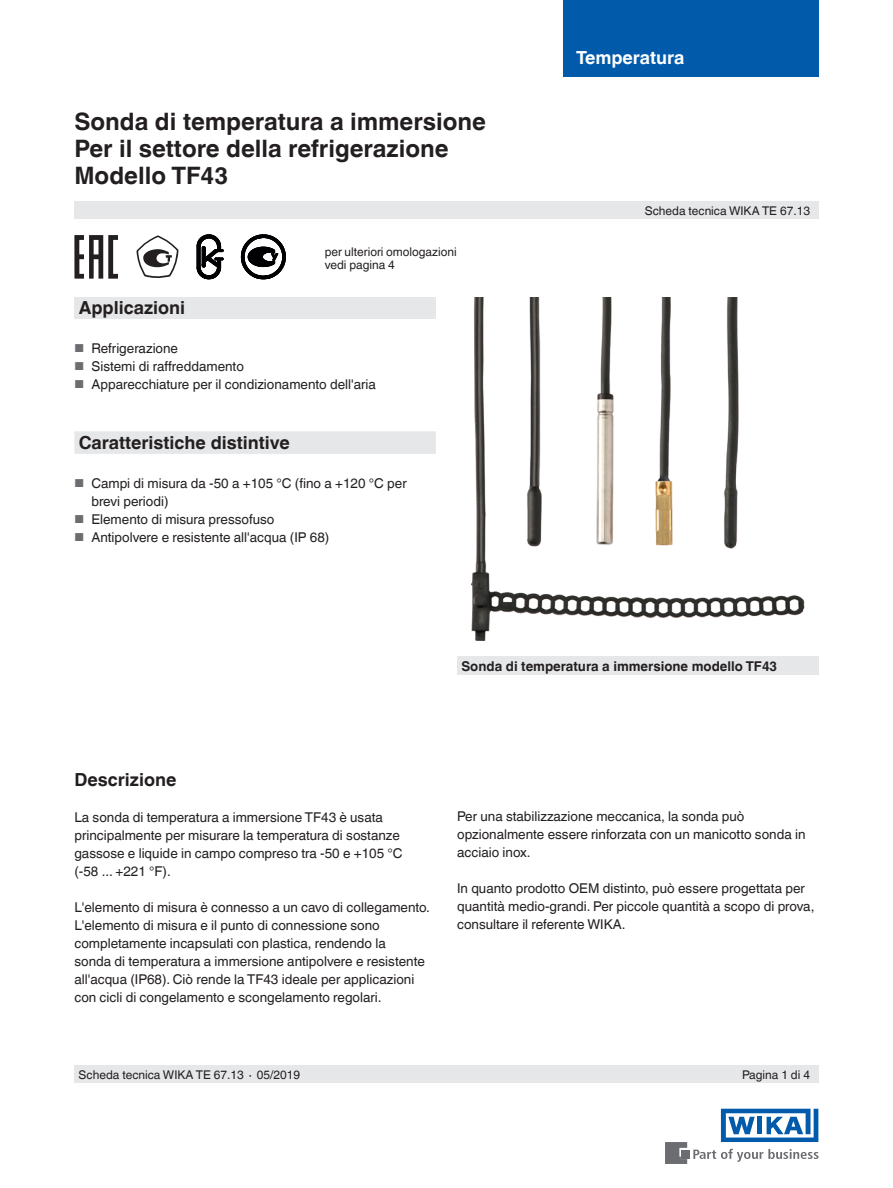
<style>
.page{position:relative;width:893px;height:1188px;background:#fff}
.page>*{position:absolute;margin:0;border:0;box-sizing:border-box;transform-origin:0 0}
.t1{font:700 24px/27px "Helvetica World";color:#231f20}
.t2{font:700 18px "Helvetica World";color:#231f20}
.t3{font:700 18px "Helvetica World";color:#fff}
.t4{font:13.5px/18px "Helvetica World";color:#231f20}
.t5{font:700 13.5px "Helvetica World";color:#231f20}
.t6{font:12px/13.5px "Helvetica World";color:#231f20}
.s1{font-size:11.55px;color:#6c6d70}
</style>
<div class="page">
<div style="left:74px;top:297px;width:362px;height:22px;background:#e6e7e9"></div>
<div style="left:74px;top:202px;width:745px;height:17px;background:#e6e7e9"></div>
<div style="left:74px;top:1066px;width:745px;height:17px;background:#e6e7e9"></div>
<svg style="left:693px;top:1149px;width:126px;height:13px"></svg>
<div style="left:682px;top:1150px;width:8px;height:8px;background:#6c6d70"></div>
<svg style="left:665px;top:1142px;width:22px;height:22px"></svg>
<svg style="left:721px;top:1109px;width:97px;height:33px"></svg>
<div style="left:563px;top:0;width:256px;height:77px;background:#015aaa"></div>
<div style="left:457px;top:657px;width:362px;height:18px;background:#e6e7e9"></div>
<div style="left:74px;top:431px;width:362px;height:23px;background:#e6e7e9"></div>
<img style="left:471px;top:297px;width:333px;height:343px">
<svg style="left:74px;top:235px;width:44px;height:44px"></svg>
<svg style="left:136px;top:235px;width:42px;height:43px"></svg>
<svg style="left:197px;top:235px;width:26px;height:44px"></svg>
<svg style="left:241px;top:235px;width:44px;height:44px"></svg>
<h1 class="t1" style="left:74px;top:108px;width:413px">Sonda di temperatura a immersione<br>Per il settore della refrigerazione<br>Modello TF43</h1>
<p class="t6" style="left:325px;top:245px;width:134px">per ulteriori omologazioni vedi pagina 4</p>
<h2 class="t2" style="left:79px;top:297px;width:108px">Applicazioni</h2>
<p class="t4" style="left:74px;top:339px;width:105px"><span class="s1">■</span> Refrigerazione</p>
<p class="t4" style="left:74px;top:357px;width:171px"><span class="s1">■</span> Sistemi di raffreddamento</p>
<p class="t4" style="left:74px;top:375px;width:303px"><span class="s1">■</span> Apparecchiature per il condizionamento dell'aria</p>
<h2 class="t2" style="left:79px;top:432px;width:213px">Caratteristiche distintive</h2>
<p class="t4" style="left:91px;top:474px;width:317px;text-indent:-17px"><span class="s1">■</span> Campi di misura da -50 a +105 °C (fino a +120 °C per brevi periodi)</p>
<p class="t4" style="left:74px;top:510px;width:202px"><span class="s1">■</span> Elemento di misura pressofuso</p>
<p class="t4" style="left:74px;top:528px;width:256px"><span class="s1">■</span> Antipolvere e resistente all'acqua (IP 68)</p>
<h2 class="t3" style="left:576px;top:47px;width:110px">Temperatura</h2>
<p class="t6" style="left:645px;top:204px;width:167px">Scheda tecnica WIKA TE 67.13</p>
<p class="t5" style="left:461px;top:658px;width:317px">Sonda di temperatura a immersione modello TF43</p>
<h2 class="t2" style="left:74px;top:769px;width:103px">Descrizione</h2>
<p class="t4" style="left:74px;top:808px;width:330px">La sonda di temperatura a immersione TF43 è usata principalmente per misurare la temperatura di sostanze gassose e liquide in campo compreso tra -50 e +105 °C (-58 ... +221 °F).</p>
<p class="t4" style="left:74px;top:898px;width:357px">L'elemento di misura è connesso a un cavo di collegamento.<br>L'elemento di misura e il punto di connessione sono completamente incapsulati con plastica, rendendo la<br>sonda di temperatura a immersione antipolvere e resistente all'acqua (IP68). Ciò rende la TF43 ideale per applicazioni con cicli di congelamento e scongelamento regolari.</p>
<p class="t4" style="left:457px;top:808px;width:350px">Per una stabilizzazione meccanica, la sonda può opzionalmente essere rinforzata con un manicotto sonda in acciaio inox.</p>
<p class="t4" style="left:457px;top:880px;width:359px">In quanto prodotto OEM distinto, può essere progettata per quantità medio-grandi. Per piccole quantità a scopo di prova, consultare il referente WIKA.</p>
<p class="t6" style="left:79px;top:1068px;width:223px">Scheda tecnica WIKA TE 67.13 ∙ 05/2019</p>
<p class="t6" style="left:742px;top:1068px;width:70px">Pagina 1 di 4</p>
</div>
